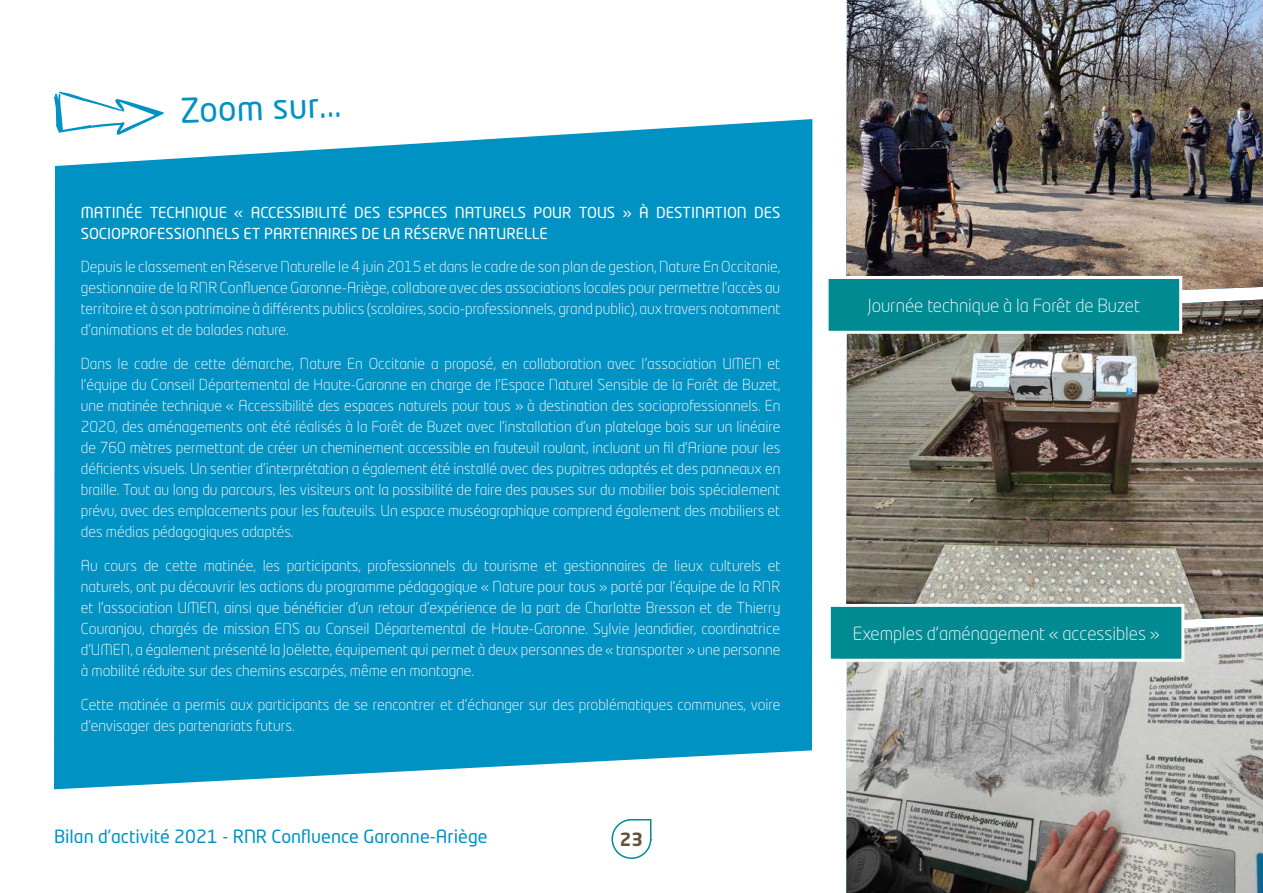
<style>
.page{position:relative;width:1263px;height:893px;background:#fff}
.page>*{position:absolute;margin:0;border:0;box-sizing:border-box;transform-origin:0 0}
.t1{font:33.75px "Neo Tech Std";color:#0092c3}
.t2{font:300 18px "Neo Tech Std";color:#fff}
.t3{font:18px "Neo Tech Std";color:#0092c3}
.t4{font:700 18px "Neo Tech Std";color:#67523d}
.t5{font:300 15px/21px "Neo Tech Std";color:#fff;text-align:justify}
.t6{font:15px/21px "Neo Tech Std";color:#fff}
</style>
<div class="page">
<svg style="left:611px;top:819px;width:41px;height:40px"></svg>
<div style="left:54px;top:119px;width:758px;height:670px;background:#0092c3"></div>
<svg style="left:54px;top:91px;width:110px;height:44px"></svg>
<img style="left:846px;top:0;width:417px;height:291px">
<img style="left:846px;top:299px;width:417px;height:326px">
<img style="left:846px;top:625px;width:417px;height:268px">
<div style="left:827px;top:277px;width:354px;height:55px;background:#008b92"></div>
<div style="left:826px;top:276px;width:356px;height:58px;border:3px solid #fff"></div>
<div style="left:829px;top:605px;width:354px;height:55px;background:#008b92"></div>
<div style="left:828px;top:604px;width:356px;height:58px;border:3px solid #fff"></div>
<h1 class="t1" style="left:179px;top:90px;width:163px;rotate:-2deg">Zoom sur...</h1>
<p class="t6" style="left:81px;top:201px;width:701px">MATINÉE TECHNIQUE « ACCESSIBILITÉ DES ESPACES NATURELS POUR TOUS » À DESTINATION DES<br>SOCIOPROFESSIONNELS ET PARTENAIRES DE LA RÉSERVE NATURELLE</p>
<p class="t5" style="left:81px;top:256px;width:701px">Depuis le classement en Réserve Naturelle le 4 juin 2015 et dans le cadre de son plan de gestion, Nature En Occitanie, gestionnaire de la RNR Confluence Garonne-Ariège, collabore avec des associations locales pour permettre l’accès au territoire et à son patrimoine à différents publics (scolaires, socio-professionnels, grand public), aux travers notamment d’animations et de balades nature.</p>
<p class="t5" style="left:81px;top:353px;width:701px">Dans le cadre de cette démarche, Nature En Occitanie a proposé, en collaboration avec l’association UMEN et l’équipe du Conseil Départemental de Haute-Garonne en charge de l’Espace Naturel Sensible de la Forêt de Buzet, une matinée technique « Accessibilité des espaces naturels pour tous » à destination des socioprofessionnels. En 2020, des aménagements ont été réalisés à la Forêt de Buzet avec l’installation d’un platelage bois sur un linéaire de 760 mètres permettant de créer un cheminement accessible en fauteuil roulant, incluant un fil d’Ariane pour les déficients visuels. Un sentier d’interprétation a également été installé avec des pupitres adaptés et des panneaux en braille. Tout au long du parcours, les visiteurs ont la possibilité de faire des pauses sur du mobilier bois spécialement prévu, avec des emplacements pour les fauteuils. Un espace muséographique comprend également des mobiliers et des médias pédagogiques adaptés.</p>
<p class="t5" style="left:81px;top:555px;width:701px">Au cours de cette matinée, les participants, professionnels du tourisme et gestionnaires de lieux culturels et naturels, ont pu découvrir les actions du programme pédagogique « Nature pour tous » porté par l’équipe de la RNR et l’association UMEN, ainsi que bénéficier d’un retour d’expérience de la part de Charlotte Bresson et de Thierry Couranjou, chargés de mission ENS au Conseil Départemental de Haute-Garonne. Sylvie Jeandidier, coordinatrice d’UMEN, a également présenté la Joëlette, équipement qui permet à deux personnes de « transporter » une personne à mobilité réduite sur des chemins escarpés, même en montagne.</p>
<p class="t5" style="left:81px;top:694px;width:701px">Cette matinée a permis aux participants de se rencontrer et d’échanger sur des problématiques communes, voire d’envisager des partenariats futurs.</p>
<p class="t3" style="left:54px;top:825px;width:435px">Bilan d’activité 2021 - RNR Confluence Garonne-Ariège</p>
<p class="t4" style="left:620px;top:828px;width:25px">23</p>
<p class="t2" style="left:868px;top:294px;width:274px">Journée technique à la Forêt de Buzet</p>
<p class="t2" style="left:853px;top:622px;width:308px">Exemples d’aménagement « accessibles »</p>
</div>
